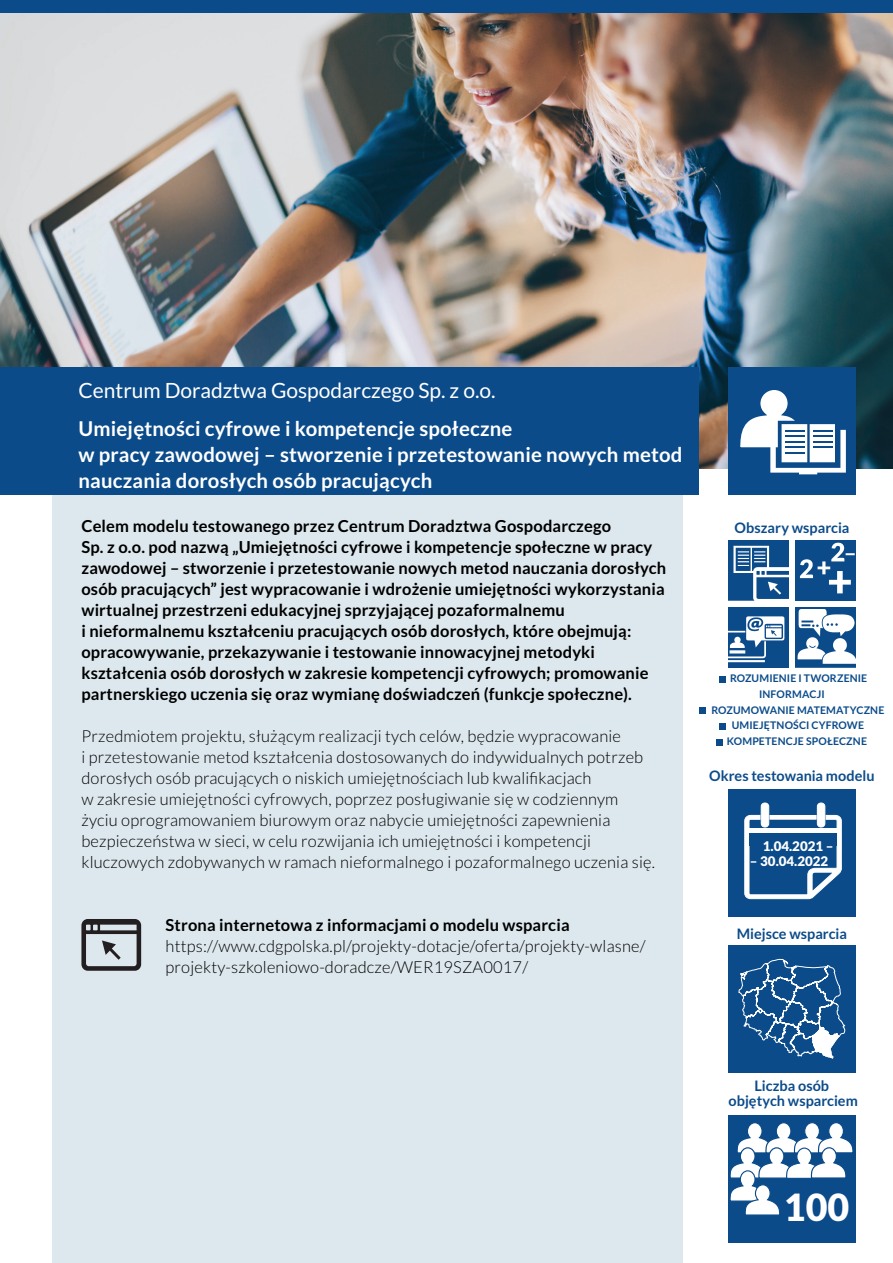
<style>
.page{position:relative;width:893px;height:1263px;background:#fff}
.page>*{position:absolute;margin:0;border:0;box-sizing:border-box;transform-origin:0 0}
.t1{font:900 37.65px "Lato";color:#fff}
.t2{font:21px "Lato";color:#fff}
.t3{font:700 20.4px/25.8px "Lato";letter-spacing:.01em;color:#fff}
.t4{font:700 16.5px/21px "Lato";letter-spacing:.01em;color:#000}
.t5{font:300 16.5px/21px "Lato";letter-spacing:.01em;color:#000}
.t6{font:700 14.4px/14.4px "Lato";color:#0b4b8a;text-align:center}
.t7{font:900 13.35px "Lato";color:#fff}
.t8{font:700 10.5px "Lato";letter-spacing:.01em;color:#0b4b8a}
</style>
<div class="page">
<img style="left:0;top:13px;width:893px;height:455px">
<div style="left:52px;top:369px;width:631px;height:894px;background:#dde8ee"></div>
<svg style="left:81px;top:919px;width:60px;height:52px"></svg>
<div style="left:0;top:367px;width:698px;height:128px;background:#0b4b8a"></div>
<div style="left:728px;top:367px;width:128px;height:128px;background:#0b4b8a"></div>
<div style="left:0;top:0;width:893px;height:13px;background:#0b4b8a"></div>
<div style="left:728px;top:945px;width:128px;height:128px;background:#0b4b8a"></div>
<div style="left:728px;top:789px;width:128px;height:128px;background:#0b4b8a"></div>
<svg style="left:720px;top:676px;width:6px;height:6px"></svg>
<svg style="left:699px;top:708px;width:6px;height:6px"></svg>
<svg style="left:720px;top:723px;width:6px;height:6px"></svg>
<svg style="left:717px;top:739px;width:6px;height:6px"></svg>
<img style="left:728px;top:540px;width:60px;height:60px">
<img style="left:728px;top:607px;width:60px;height:60px">
<img style="left:795px;top:607px;width:60px;height:60px">
<img style="left:795px;top:540px;width:60px;height:60px">
<svg style="left:738px;top:802px;width:107px;height:256px"></svg>
<svg style="left:740px;top:390px;width:106px;height:84px"></svg>
<div style="left:728px;top:1115px;width:127px;height:127px;background:#0b4b8a"></div>
<svg style="left:730px;top:1123px;width:123px;height:92px"></svg>
<p class="t2" style="left:78px;top:378px;width:419px">Centrum Doradztwa Gospodarczego Sp. z o.o.</p>
<p class="t3" style="left:78px;top:415px;width:606px">Umiejętności cyfrowe i kompetencje społeczne<br>w pracy zawodowej – stworzenie i przetestowanie nowych metod nauczania dorosłych osób pracujących</p>
<p class="t4" style="left:81px;top:515px;width:586px">Celem modelu testowanego przez Centrum Doradztwa Gospodarczego<br>Sp. z o.o. pod nazwą „Umiejętności cyfrowe i kompetencje społeczne w pracy zawodowej – stworzenie i przetestowanie nowych metod nauczania dorosłych osób pracujących” jest wypracowanie i wdrożenie umiejętności wykorzystania wirtualnej przestrzeni edukacyjnej sprzyjającej pozaformalnemu<br>i nieformalnemu kształceniu pracujących osób dorosłych, które obejmują: opracowywanie, przekazywanie i testowanie innowacyjnej metodyki kształcenia osób dorosłych w zakresie kompetencji cyfrowych; promowanie partnerskiego uczenia się oraz wymianę doświadczeń (funkcje społeczne).</p>
<p class="t5" style="left:81px;top:726px;width:575px">Przedmiotem projektu, służącym realizacji tych celów, będzie wypracowanie<br>i przetestowanie metod kształcenia dostosowanych do indywidualnych potrzeb dorosłych osób pracujących o niskich umiejętnościach lub kwalifikacjach<br>w zakresie umiejętności cyfrowych, poprzez posługiwanie się w codziennym życiu oprogramowaniem biurowym oraz nabycie umiejętności zapewnienia bezpieczeństwa w sieci, w celu rozwijania ich umiejętności i kompetencji kluczowych zdobywanych w ramach nieformalnego i pozaformalnego uczenia się.</p>
<p class="t4" style="left:166px;top:914px;width:405px">Strona internetowa z informacjami o modelu wsparcia</p>
<p class="t5" style="left:166px;top:936px;width:482px">https://www.cdgpolska.pl/projekty-dotacje/oferta/projekty-wlasne/ projekty-szkoleniowo-doradcze/WER19SZA0017/</p>
<p class="t6" style="left:734px;top:520px;width:116px">Obszary wsparcia</p>
<p class="t8" style="left:730px;top:672px;width:139px">ROZUMIENIE I TWORZENIE</p>
<p class="t8" style="left:759px;top:688px;width:67px">INFORMACJI</p>
<p class="t8" style="left:711px;top:704px;width:174px">ROZUMOWANIE MATEMATYCZNE</p>
<p class="t8" style="left:732px;top:719px;width:134px">UMIEJĘTNOŚCI CYFROWE</p>
<p class="t8" style="left:727px;top:735px;width:142px">KOMPETENCJE SPOŁECZNE</p>
<p class="t6" style="left:709px;top:768px;width:167px">Okres testowania modelu</p>
<p class="t7" style="left:763px;top:839px;width:72px">1.04.2021 –</p>
<p class="t7" style="left:750px;top:854px;width:80px">– 30.04.2022</p>
<p class="t6" style="left:737px;top:926px;width:112px">Miejsce wsparcia</p>
<p class="t6" style="left:729px;top:1079px;width:131px">Liczba osób objętych wsparciem</p>
<h1 class="t1" style="left:784px;top:1185px;width:67px">100</h1>
</div>
